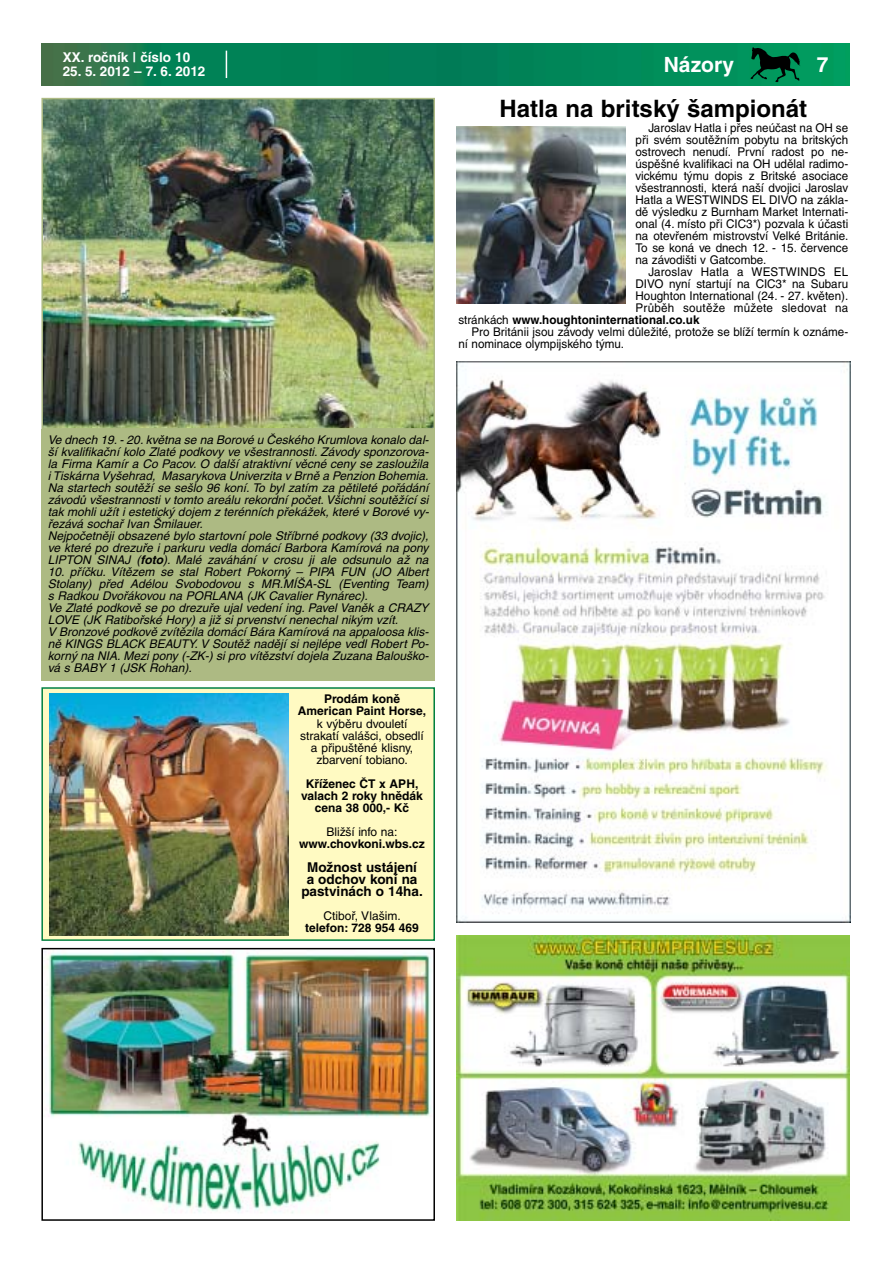
<style>
.page{position:relative;width:893px;height:1262px;background:#fff}
.page>*{position:absolute;margin:0;border:0;box-sizing:border-box;transform-origin:0 0}
.t1{font:700 24px "Helvetica CE";color:#000}
.t2{font:700 21px "Helvetica CE";color:#fff}
.t3{font:700 13.5px/12px "Helvetica CE";color:#000;text-align:center}
.t4{font:700 13.5px "Helvetica CE";color:#fff}
.t5{font:italic 12px/12px "Helvetica CE";color:#000}
.t6{font:12px/12px "Helvetica CE";color:#000;text-align:justify}
.t7{font:700 12px/12px "Helvetica CE";color:#000;text-align:center}
.t8{font:12px "Helvetica CE";letter-spacing:.02em;color:#000}
.s1{font-weight:400}
.s2{font-weight:700}
</style>
<div class="page">
<img style="left:41px;top:43px;width:808px;height:42px">
<svg style="left:750px;top:47px;width:50px;height:35px;background:#005c38"></svg>
<svg style="left:226px;top:51px;width:1px;height:27px"></svg>
<img style="left:45px;top:951px;width:386px;height:263px">
<div style="left:41px;top:948px;width:394px;height:272px;border:2px solid #000"></div>
<img style="left:456px;top:935px;width:393px;height:285px">
<img style="left:456px;top:361px;width:394px;height:561px">
<img style="left:456px;top:126px;width:169px;height:177px">
<img style="left:44px;top:101px;width:388px;height:325px">
<div style="left:41px;top:98px;width:394px;height:331px;border:2px solid #adba83"></div>
<div style="left:41px;top:429px;width:394px;height:251px;background:#adba83"></div>
<div style="left:43px;top:688px;width:390px;height:251px;background:#fffac2"></div>
<div style="left:41px;top:687px;width:394px;height:253px;border:2px solid #007f3e"></div>
<img style="left:50px;top:693px;width:238px;height:242px">
<p class="t4" style="left:63px;top:52px;width:129px">XX. ročník | číslo 10</p>
<p class="t4" style="left:63px;top:66px;width:144px">25. 5. 2012 – 7. 6. 2012</p>
<h2 class="t2" style="left:663px;top:57px;width:72px">Názory</h2>
<h2 class="t2" style="left:816px;top:57px;width:13px">7</h2>
<h1 class="t1" style="left:499px;top:99px;width:309px">Hatla na britský šampionát</h1>
<p class="t6" style="left:635px;top:123px;width:214px;text-indent:13px">Jaroslav Hatla i přes neúčast na OH se při svém soutěžním pobytu na britských ostrovech nenudí. První radost po ne&shy;úspěšné kvalifikaci na OH udělal radimo&shy;vickému týmu dopis z Britské asociace všestrannosti, která naší dvojici Jaroslav Hatla a WESTWINDS EL DIVO na zákla&shy;dě výsledku z Burnham Market Internati&shy;onal (4. místo při CIC3*) pozvala k účasti na otevřeném mistrovství Velké Británie.<br>To se koná ve dnech 12. - 15. července na závodišti v Gatcombe.</p>
<p class="t6" style="left:648px;top:267px;width:201px">Jaroslav Hatla a WESTWINDS EL</p>
<p class="t6" style="left:635px;top:279px;width:214px">DIVO nyní startují na CIC3* na Subaru</p>
<p class="t6" style="left:635px;top:291px;width:214px">Houghton International (24. - 27. květen).</p>
<p class="t8" style="left:635px;top:303px;width:214px">Průběh soutěže můžete sledovat na</p>
<p class="t7" style="left:458px;top:315px;width:242px"><span class="s1">stránkách</span> www.houghtoninternational.co.uk</p>
<p class="t6" style="left:471px;top:327px;width:378px">Pro Británii jsou závody velmi důležité, protože se blíží termín k oznáme-</p>
<p class="t6" style="left:458px;top:339px;width:167px">ní nominace olympijského týmu.</p>
<p class="t5" style="left:48px;top:435px;width:382px">Ve dnech 19. - 20. května se na Borové u Českého Krumlova konalo dal&shy;ší kvalifikační kolo Zlaté podkovy ve všestrannosti. Závody sponzorova&shy;la Firma Kamír a Co Pacov. O další atraktivní věcné ceny se zasloužila i Tiskárna Vyšehrad, Masarykova Univerzita v Brně a Penzion Bohemia.<br>Na startech soutěží se sešlo 96 koní. To byl zatím za pětileté pořádání závodů všestrannosti v tomto areálu rekordní počet. Všichni soutěžící si tak mohli užít i estetický dojem z terénních překážek, které v Borové vy&shy;řezává sochař Ivan Šmilauer.<br>Nejpočetněji obsazené bylo startovní pole Stříbrné podkovy (33 dvojic), ve které po drezuře i parkuru vedla domácí Barbora Kamírová na pony LIPTON SINAJ (<span class="s2">foto</span>). Malé zaváhání v crosu ji ale odsunulo až na</p>
<p class="t5" style="left:48px;top:567px;width:382px">10. příčku. Vítězem se stal Robert Pokorný – PIPA FUN (JO Albert Stolany) před Adélou Svobodovou s MR.MÍŠA-SL (Eventing Team) s Radkou Dvořákovou na PORLANA (JK Cavalier Rynárec).<br>Ve Zlaté podkově se po drezuře ujal vedení ing. Pavel Vaněk a CRAZY LOVE (JK Ratibořské Hory) a již si prvenství nenechal nikým vzít.<br>V Bronzové podkově zvítězila domácí Bára Kamírová na appaloosa klis&shy;ně KINGS BLACK BEAUTY. V Soutěž nadějí si nejlépe vedl Robert Po&shy;korný na NIA. Mezi pony (-ZK-) si pro vítězství dojela Zuzana Balouško&shy;vá s BABY 1 (JSK Rohan).</p>
<p class="t7" style="left:298px;top:694px;width:130px">Prodám koně<br>American Paint Horse,</p>
<p class="t6" style="left:300px;top:718px;width:125px;text-align:center">k výběru dvouletí strakatí valášci, obsedlí a připuštěné klisny, zbarvení tobiano.</p>
<p class="t7" style="left:301px;top:778px;width:123px">Kříženec ČT x APH, valach 2 roky hnědák cena 38 000,- Kč</p>
<p class="t6" style="left:326px;top:826px;width:72px">Bližší info na:</p>
<p class="t7" style="left:299px;top:838px;width:127px">www.chovkoni.wbs.cz</p>
<p class="t3" style="left:301px;top:862px;width:123px">Možnost ustájení<br>a odchov koní na pastvinách o 14ha.</p>
<p class="t6" style="left:323px;top:911px;width:79px">Ctiboř, Vlašim.</p>
<p class="t7" style="left:305px;top:923px;width:115px">telefon: 728 954 469</p>
</div>
